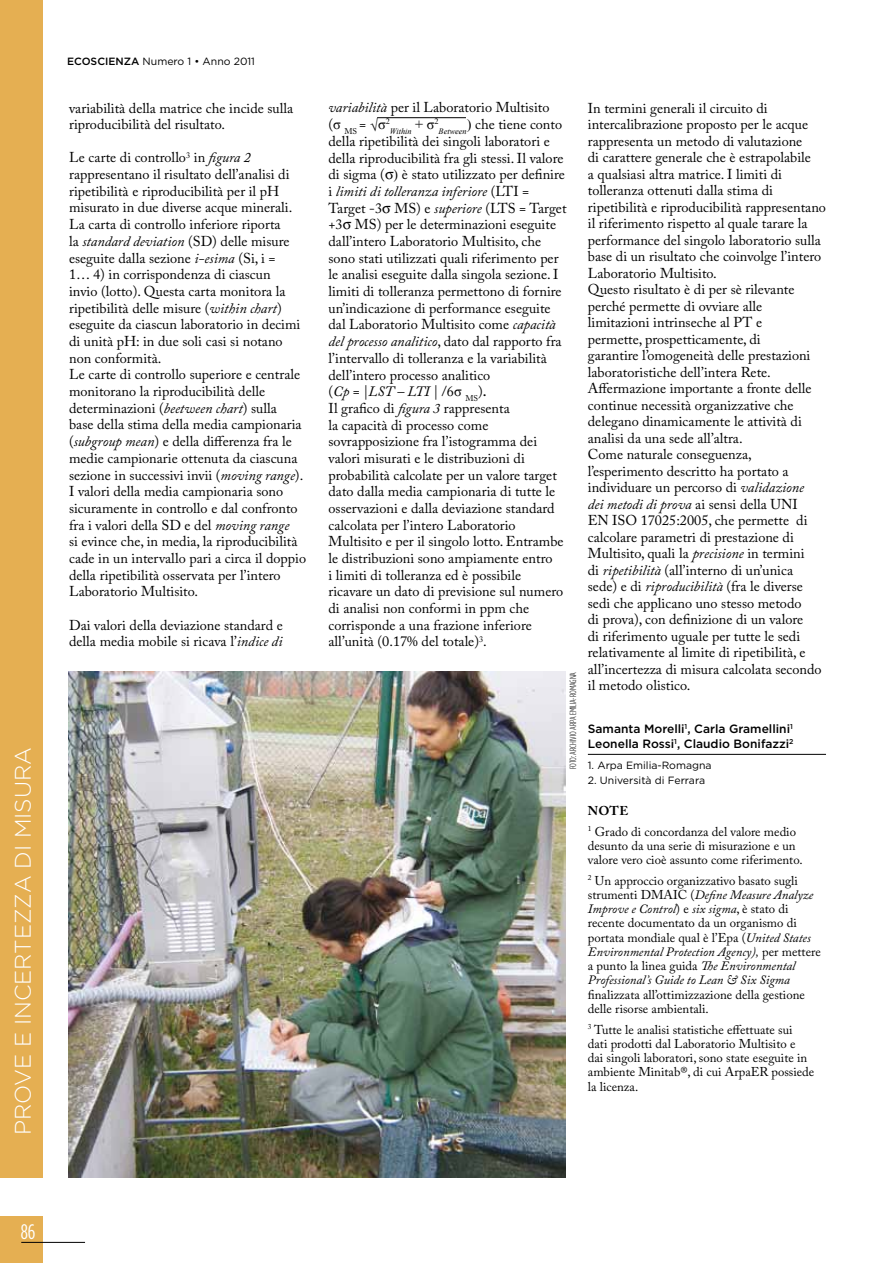
<style>
.page{position:relative;width:893px;height:1263px;background:#fff}
.page>*{position:absolute;margin:0;border:0;box-sizing:border-box;transform-origin:0 0}
.t1{font:300 22.5px "Gotham";color:#fff}
.t2{font:21px "Gotham Condensed";color:#fff}
.t3{font:14.25px/16.6px "Adobe Caslon Pro";color:#000}
.t4{font:12.75px/14.2px "Adobe Caslon Pro";color:#000}
.t5{font:500 12px/15px "Gotham";color:#000}
.t6{font:10.5px "Gotham";color:#000}
.t7{font:300 9px "Gotham Condensed";color:#000}
.t8{font:italic 8.25px "Times New Roman";color:#000}
.s1{font-weight:500}
.s2{font-style:italic}
.s3{font-family:"Times New Roman"}
.s4{font-weight:600}
.s5{font-weight:700}
</style>
<div class="page">
<div style="left:0;top:1216px;width:43px;height:47px;background:#e5af52"></div>
<hr style="left:21px;top:1242px;width:64px;height:1px;background:#000">
<div style="left:0;top:0;width:43px;height:1178px;background:#e5af52"></div>
<img style="left:68px;top:672px;width:498px;height:506px">
<hr style="left:588px;top:754px;width:238px;height:1px;background:#000">
<hr style="left:377px;top:117px;width:89px;height:1px;background:#000">
<h1 class="t1" style="left:10px;top:1135px;width:390px;rotate:-90deg">Prove e incertezza di misura</h1>
<p class="t6" style="left:67px;top:55px;width:189px"><span class="s1">ecoscienza</span> Numero 1 • Anno 2011</p>
<p class="t3" style="left:69px;top:99px;width:226px">variabilità della matrice che incide sulla riproducibilità del risultato.</p>
<p class="t3" style="left:69px;top:149px;width:239px">Le carte di controllo<sup>3</sup> in <span class="s2">figura 2 </span>rappresentano il risultato dell’analisi di ripetibilità e riproducibilità per il pH misurato in due diverse acque minerali.<br>La carta di controllo inferiore riporta<br>la <span class="s2">standard deviation</span> (SD) delle misure eseguite dalla sezione <span class="s2">i-esima</span> (Si, i =<br>1… 4) in corrispondenza di ciascun<br>invio (lotto). Questa carta monitora la ripetibilità delle misure (<span class="s2">within chart</span>) eseguite da ciascun laboratorio in decimi di unità pH: in due soli casi si notano non conformità.<br>Le carte di controllo superiore e centrale monitorano la riproducibilità delle determinazioni (<span class="s2">beetween chart</span>) sulla<br>base della stima della media campionaria (<span class="s2">subgroup mean</span>) e della differenza fra le medie campionarie ottenuta da ciascuna sezione in successivi invii (<span class="s2">moving range</span>).<br>I valori della media campionaria sono sicuramente in controllo e dal confronto fra i valori della SD e del <span class="s2">moving range<br></span>si evince che, in media, la riproducibilità cade in un intervallo pari a circa il doppio della ripetibilità osservata per l’intero Laboratorio Multisito.</p>
<p class="t3" style="left:69px;top:616px;width:215px">Dai valori della deviazione standard e della media mobile si ricava l’<span class="s2">indice di</span></p>
<p class="t3" style="left:328px;top:99px;width:222px"><span class="s2">variabilità</span> per il Laboratorio Multisito (<span class="s3">σ</span> <sub>MS</sub> = √<span class="s3">σ</span><sup>2</sup></p>
<p class="t8" style="left:390px;top:126px;width:50px">Within <sup>+</sup> <sup>σ</sup><sup>2</sup></p>
<p class="t3" style="left:328px;top:116px;width:240px;text-indent:110px"><sub>Between</sub><span class="s3">)</span> che tiene conto della ripetibilità dei singoli laboratori e della riproducibilità fra gli stessi. Il valore di sigma (▲ è stato utilizzato per definire i <span class="s2">limiti di tolleranza inferiore</span> (LTI = Target -3▲ MS) e <span class="s2">superiore</span> (LTS = Target +3▲ MS) per le determinazioni eseguite dall’intero Laboratorio Multisito, che sono stati utilizzati quali riferimento per le analisi eseguite dalla singola sezione. I limiti di tolleranza permettono di fornire un’indicazione di performance eseguite dal Laboratorio Multisito come <span class="s2">capacità del processo analitico</span>, dato dal rapporto fra l’intervallo di tolleranza e la variabilità dell’intero processo analitico<br>(<span class="s2">Cp</span> = |<span class="s2">LST – LTI</span> | /6<span class="s3">σ</span> <sub>MS</sub>)<span class="s4">.<br></span>Il grafico di <span class="s2">figura 3</span> rappresenta<br>la capacità di processo come sovrapposizione fra l’istogramma dei valori misurati e le distribuzioni di probabilità calcolate per un valore target dato dalla media campionaria di tutte le osservazioni e dalla deviazione standard calcolata per l’intero Laboratorio Multisito e per il singolo lotto. Entrambe le distribuzioni sono ampiamente entro<br>i limiti di tolleranza ed è possibile ricavare un dato di previsione sul numero di analisi non conformi in ppm che corrisponde a una frazione inferiore all’unità (0.17% del totale)<sup>3</sup>.</p>
<p class="t7" style="left:568px;top:769px;width:98px;rotate:-90deg">FOTO: archivio arpa emilia-romagna</p>
<p class="t3" style="left:588px;top:99px;width:240px">In termini generali il circuito di intercalibrazione proposto per le acque rappresenta un metodo di valutazione<br>di carattere generale che è estrapolabile<br>a qualsiasi altra matrice. I limiti di tolleranza ottenuti dalla stima di ripetibilità e riproducibilità rappresentano il riferimento rispetto al quale tarare la performance del singolo laboratorio sulla base di un risultato che coinvolge l’intero Laboratorio Multisito.<br>Questo risultato è di per sè rilevante perché permette di ovviare alle limitazioni intrinseche al PT e<br>permette, prospetticamente, di<br>garantire l’omogeneità delle prestazioni laboratoristiche dell’intera Rete.<br>Affermazione importante a fronte delle continue necessità organizzative che delegano dinamicamente le attività di analisi da una sede all’altra.<br>Come naturale conseguenza, l’esperimento descritto ha portato a individuare un percorso di <span class="s2">validazione<br>dei metodi di prova</span> ai sensi della UNI<br>EN ISO 17025:2005, che permette di calcolare parametri di prestazione di Multisito, quali la <span class="s2">precisione</span> in termini<br>di <span class="s2">ripetibilità</span> (all’interno di un’unica sede) e di <span class="s2">riproducibilità</span> (fra le diverse sedi che applicano uno stesso metodo<br>di prova), con definizione di un valore<br>di riferimento uguale per tutte le sedi relativamente al limite di ripetibilità, e all’incertezza di misura calcolata secondo il metodo olistico.</p>
<p class="t5" style="left:588px;top:721px;width:207px">Samanta Morelli<sup>1</sup>, Carla Gramellini<sup>1<br></sup>Leonella Rossi<sup>1</sup>, Claudio Bonifazzi<sup>2</sup></p>
<p class="t6" style="left:588px;top:760px;width:125px">1. Arpa Emilia-Romagna</p>
<p class="t6" style="left:588px;top:775px;width:119px">2. Università di Ferrara</p>
<p class="t4" style="left:588px;top:800px;width:210px;line-height:20.7px"><span class="s5">NOTE<br></span><sup>1</sup> Grado di concordanza del valore medio</p>
<p class="t4" style="left:588px;top:838px;width:216px">desunto da una serie di misurazione e un valore vero cioè assunto come riferimento.</p>
<p class="t4" style="left:588px;top:873px;width:234px"><sup>2</sup> Un approccio organizzativo basato sugli strumenti DMAIC (<span class="s2">Define Measure Analyze Improve e Control</span>) e <span class="s2">six sigma</span>, è stato di recente documentato da un organismo di portata mondiale qual è l’Epa (<span class="s2">United States Environmental Protection Agency),</span> per mettere a punto la linea guida <span class="s2">The Environmental Professional’s Guide to Lean &amp; Six Sigma</span></p>
<p class="t4" style="left:588px;top:987px;width:218px">finalizzata all’ottimizzazione della gestione delle risorse ambientali.</p>
<p class="t4" style="left:588px;top:1022px;width:228px"><sup>3</sup> Tutte le analisi statistiche effettuate sui dati prodotti dal Laboratorio Multisito e<br>dai singoli laboratori, sono state eseguite in ambiente Minitab®, di cui ArpaER possiede la licenza.</p>
<h2 class="t2" style="left:21px;top:1221px;width:16px">86</h2>
</div>
